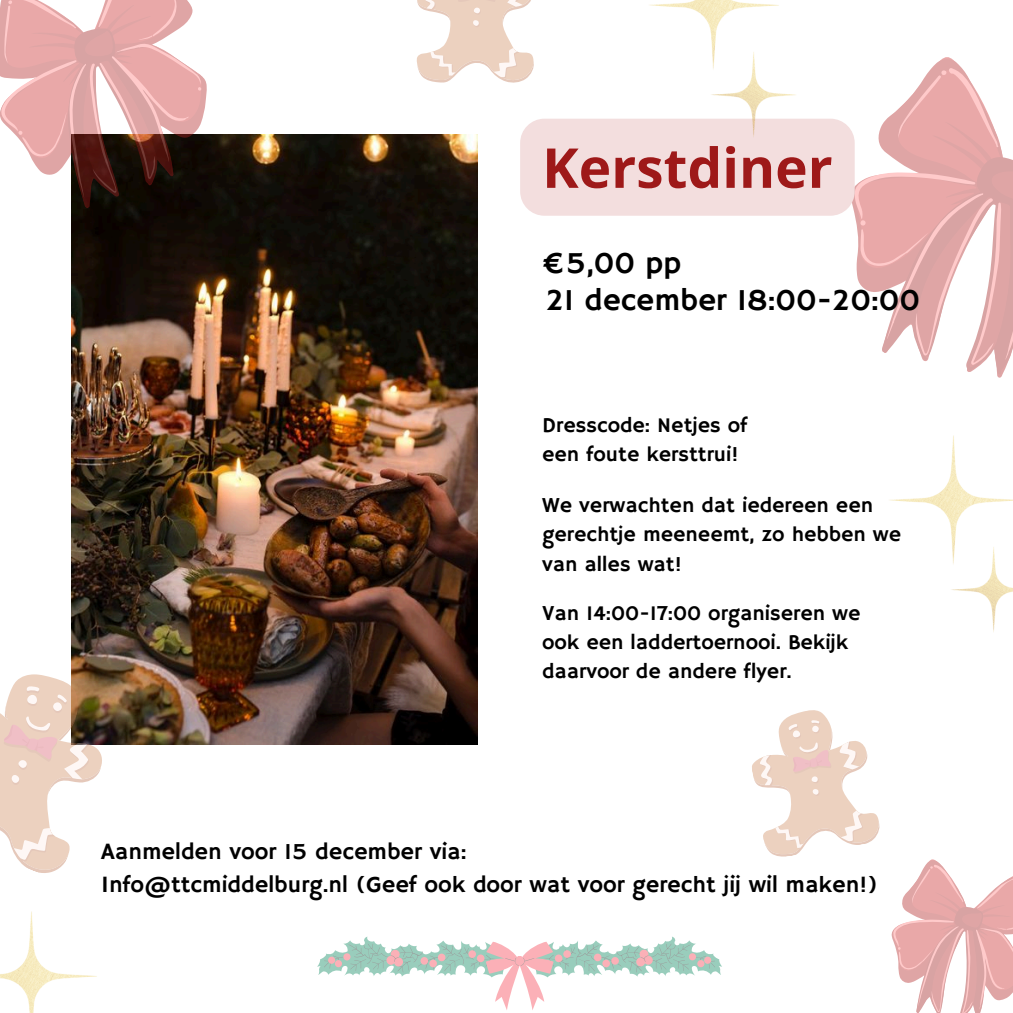
<style>
.page{position:relative;width:1013px;height:1013px;background:#fff}
.page>*{position:absolute;margin:0;border:0;box-sizing:border-box;transform-origin:0 0}
.t1{font:700 55px "Open Sans";color:#9e1919}
.t2{font:31px "Hammersmith One";color:#000}
.t3{font:23.25px "Hammersmith One";color:#000}
.t4{font:21.25px/29px "Hammersmith One";color:#000}
</style>
<div class="page">
<img style="left:72px;top:134px;width:405px;height:611px">
<svg style="left:71px;top:134px;width:165px;height:90px;fill:#0f0a05"></svg>
<svg style="left:0;top:0;width:225px;height:217px"></svg>
<svg style="left:811px;top:57px;width:201px;height:321px"></svg>
<svg style="left:0;top:648px;width:128px;height:225px"></svg>
<svg style="left:752px;top:710px;width:260px;height:302px"></svg>
<svg style="left:416px;top:0;width:118px;height:82px"></svg>
<img style="left:0;top:911px;width:97px;height:101px">
<div style="left:520px;top:119px;width:334px;height:97px;background:#f3dede;border-radius:24px"></div>
<img style="left:889px;top:435px;width:123px;height:197px">
<img style="left:648px;top:0;width:148px;height:137px">
<svg style="left:317px;top:936px;width:405px;height:74px"></svg>
<p class="t1" style="left:542px;top:129px;width:292px">Kerstdiner</p>
<h1 class="t2" style="left:542px;top:245px;width:141px">€5,00 pp</h1>
<p class="t2" style="left:546px;top:282px;width:375px">21 december 18:00-20:00</p>
<p class="t4" style="left:542px;top:411px;width:207px">Dresscode: Netjes of een foute kersttrui!</p>
<p class="t4" style="left:542px;top:492px;width:360px">We verwachten dat iedereen een gerechtje meeneemt, zo hebben we van alles wat!</p>
<p class="t4" style="left:542px;top:599px;width:320px">Van 14:00-17:00 organiseren we ook een laddertoernooi. Bekijk daarvoor de andere flyer.</p>
<h2 class="t3" style="left:101px;top:838px;width:367px">Aanmelden voor 15 december via:</h2>
<h2 class="t3" style="left:101px;top:870px;width:778px">Info@ttcmiddelburg.nl (Geef ook door wat voor gerecht jij wil maken!)</h2>
</div>
